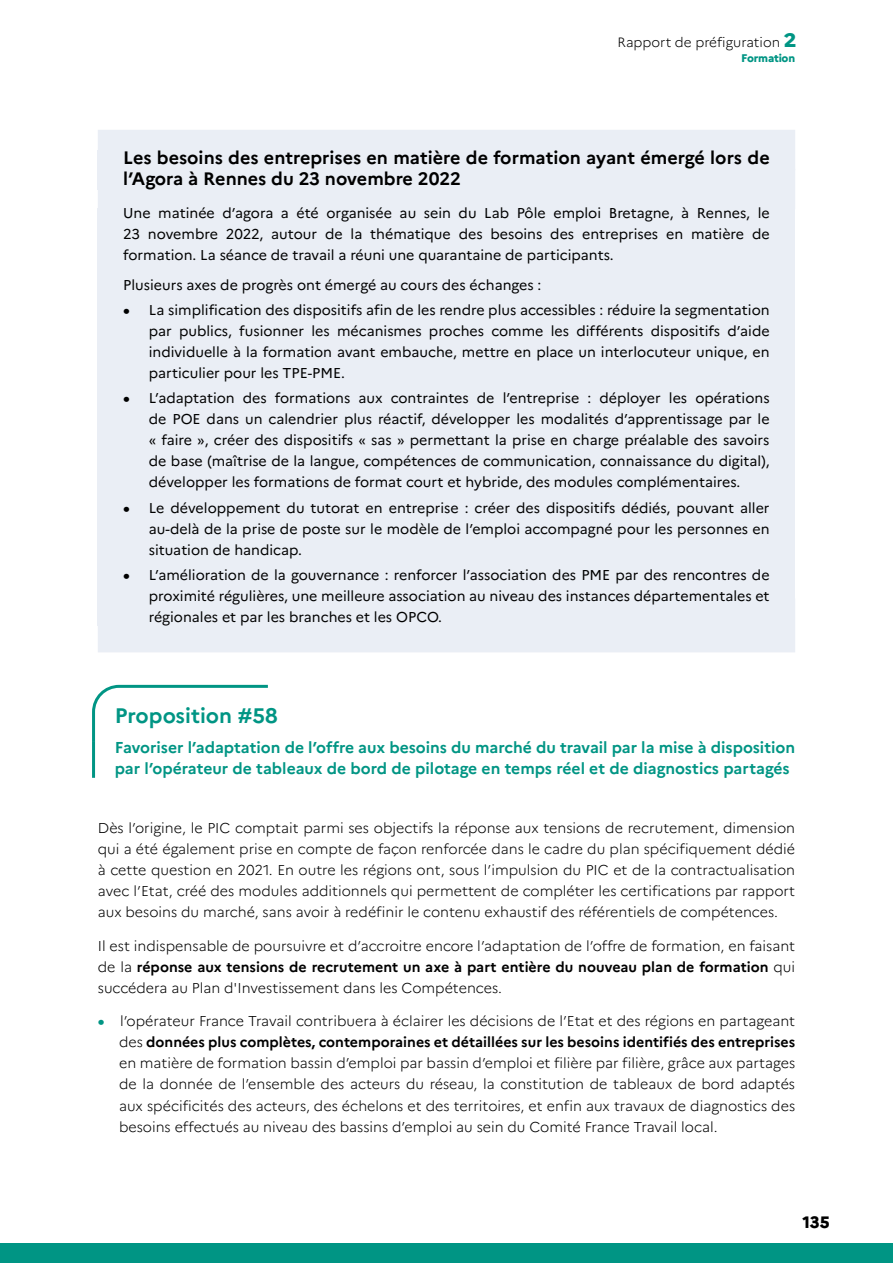
<style>
.page{position:relative;width:893px;height:1263px;background:#fff}
.page>*{position:absolute;margin:0;border:0;box-sizing:border-box;transform-origin:0 0}
.t1{font:700 21px "Marianne";color:#009584}
.t2{font:700 18px/21px "Marianne";color:#000}
.t3{font:800 16.5px "Marianne";color:#000}
.t4{font:700 15.75px/21px "Marianne";color:#009584}
.t5{font:14.25px/21px "Marianne";color:#000;text-align:justify}
.t6{font:300 14.25px/21px "Marianne";color:#000;text-align:justify}
.t7{font:300 13.5px "Marianne";color:#000}
.t8{font:800 11.1px "Marianne";letter-spacing:-.02em;color:#009584}
.s1{font-weight:800;font-size:19.5px;color:#009584}
.s2{font-weight:800}
.s3{font-weight:700}
.s4{font-weight:800;color:#009584}
</style>
<div class="page">
<div style="left:0;top:1243px;width:893px;height:20px;background:#009584"></div>
<div style="left:98px;top:169px;width:697px;height:40px;background:#eaeef5"></div>
<div style="left:98px;top:130px;width:697px;height:40px;background:#eaeef5"></div>
<div style="left:98px;top:208px;width:697px;height:417px;background:#eaeef5"></div>
<div style="left:98px;top:598px;width:697px;height:54px;background:#eaeef5"></div>
<svg style="left:92px;top:684px;width:176px;height:60px"></svg>
<hr style="left:92px;top:741px;width:3px;height:37px;background:#009584">
<p class="t7" style="left:617px;top:31px;width:181px">Rapport de préfiguration <span class="s1">2</span></p>
<p class="t8" style="left:741px;top:50px;width:55px">Formation</p>
<p class="t2" style="left:123px;top:145px;width:648px">Les besoins des entreprises en matière de formation ayant émergé lors de l’Agora à Rennes du 23 novembre 2022</p>
<p class="t5" style="left:123px;top:202px;width:648px">Une matinée d’agora a été organisée au sein du Lab Pôle emploi Bretagne, à Rennes, le 23 novembre 2022, autour de la thématique des besoins des entreprises en matière de formation. La séance de travail a réuni une quarantaine de participants.</p>
<p class="t5" style="left:123px;top:273px;width:420px">Plusieurs axes de progrès ont émergé au cours des échanges :</p>
<p class="t5" style="left:149px;top:298px;width:622px;text-indent:-26px"><span class="s2">•</span> La simplification des dispositifs afin de les rendre plus accessibles : réduire la segmentation par publics, fusionner les mécanismes proches comme les différents dispositifs d’aide individuelle à la formation avant embauche, mettre en place un interlocuteur unique, en particulier pour les TPE-PME.</p>
<p class="t5" style="left:149px;top:387px;width:622px;text-indent:-26px"><span class="s2">•</span> L’adaptation des formations aux contraintes de l’entreprise : déployer les opérations de POE dans un calendrier plus réactif, développer les modalités d’apprentissage par le « faire », créer des dispositifs « sas » permettant la prise en charge préalable des savoirs de base (maîtrise de la langue, compétences de communication, connaissance du digital), développer les formations de format court et hybride, des modules complémentaires.</p>
<p class="t5" style="left:149px;top:496px;width:622px;text-indent:-26px"><span class="s2">•</span> Le développement du tutorat en entreprise : créer des dispositifs dédiés, pouvant aller au-delà de la prise de poste sur le modèle de l’emploi accompagné pour les personnes en situation de handicap.</p>
<p class="t5" style="left:149px;top:563px;width:622px;text-indent:-26px"><span class="s2">•</span> L’amélioration de la gouvernance : renforcer l’association des PME par des rencontres de proximité régulières, une meilleure association au niveau des instances départementales et régionales et par les branches et les OPCO.</p>
<h1 class="t1" style="left:115px;top:700px;width:164px">Proposition #58</h1>
<p class="t4" style="left:115px;top:735px;width:682px">Favoriser l’adaptation de l’offre aux besoins du marché du travail par la mise à disposition par l’opérateur de tableaux de bord de pilotage en temps réel et de diagnostics partagés</p>
<p class="t6" style="left:98px;top:816px;width:699px">Dès l’origine, le PIC comptait parmi ses objectifs la réponse aux tensions de recrutement, dimension qui a été également prise en compte de façon renforcée dans le cadre du plan spécifiquement dédié à cette question en 2021. En outre les régions ont, sous l’impulsion du PIC et de la contractualisation avec l’Etat, créé des modules additionnels qui permettent de compléter les certifications par rapport aux besoins du marché, sans avoir à redéfinir le contenu exhaustif des référentiels de compétences.</p>
<p class="t6" style="left:98px;top:934px;width:699px">Il est indispensable de poursuivre et d’accroitre encore l’adaptation de l’offre de formation, en faisant de la <span class="s3">réponse aux tensions de recrutement un axe à part entière du nouveau plan de formation</span> qui succédera au Plan d'Investissement dans les Compétences.</p>
<p class="t6" style="left:119px;top:1010px;width:678px;text-indent:-21px"><span class="s4">•</span> l’opérateur France Travail contribuera à éclairer les décisions de l’Etat et des régions en partageant des <span class="s3">données plus complètes, contemporaines et détaillées sur les besoins identifiés des entreprises </span>en matière de formation bassin d’emploi par bassin d’emploi et filière par filière, grâce aux partages de la donnée de l’ensemble des acteurs du réseau, la constitution de tableaux de bord adaptés aux spécificités des acteurs, des échelons et des territoires, et enfin aux travaux de diagnostics des besoins effectués au niveau des bassins d’emploi au sein du Comité France Travail local.</p>
<p class="t3" style="left:803px;top:1209px;width:29px">135</p>
</div>
